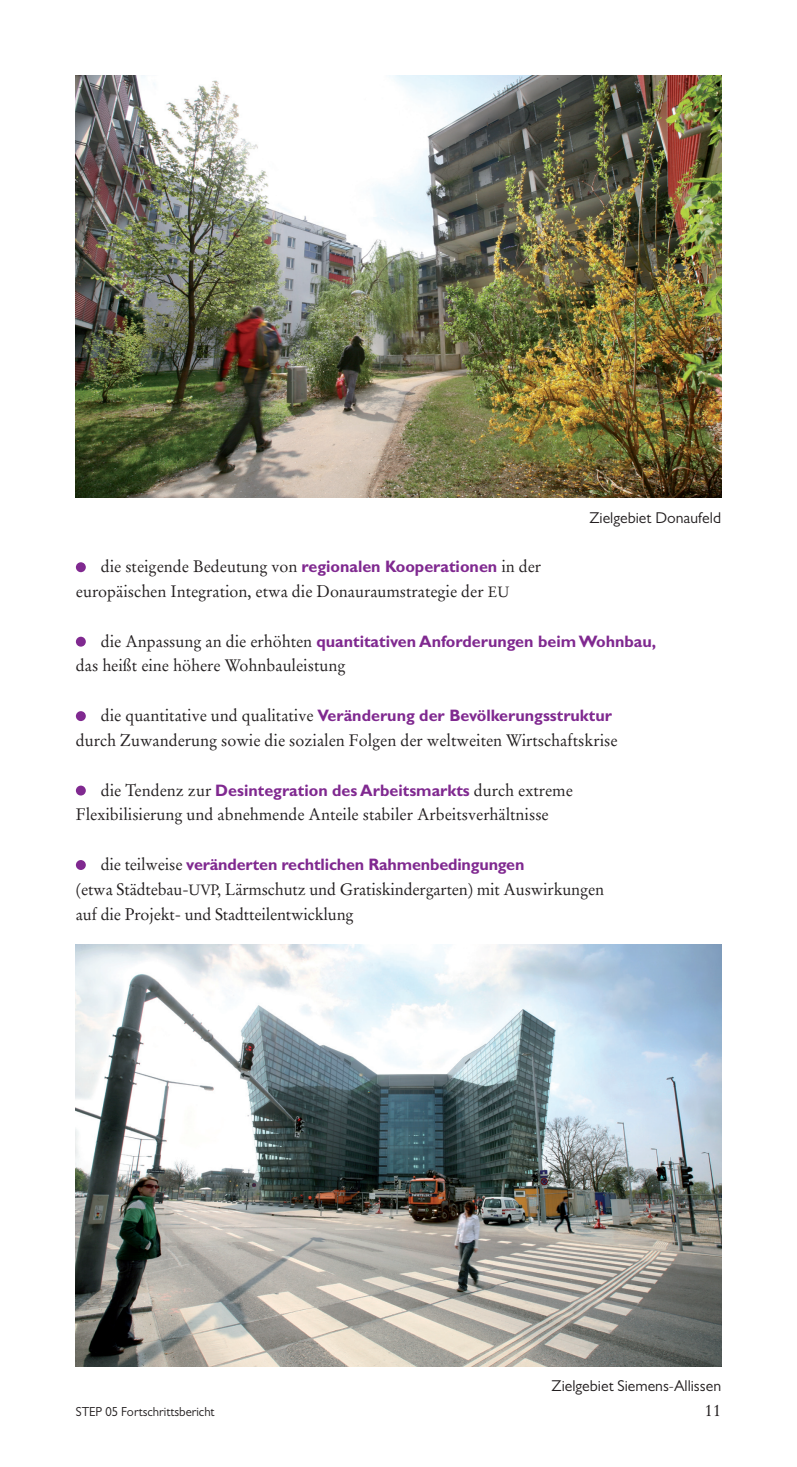
<style>
.page{position:relative;width:797px;height:1467px;background:#fff}
.page>*{position:absolute;margin:0;border:0;box-sizing:border-box;transform-origin:0 0}
.t1{font:16.62px/24.8px "Stempel Garamond";color:#231f20}
.t2{font:700 16.62px "Gill Sans Std";color:#802990}
.t3{font:15.75px "Gill Sans MT Pro";color:#231f20}
.t4{font:13.12px "Gill Sans MT Pro";color:#231f20}
.s1{font-family:"Gill Sans Std";font-weight:700;color:#802990}
.s2{font-size:14.88px}
.s3{font-family:"Stempel Garamond";font-weight:400;color:#231f20}
</style>
<div class="page">
<div style="left:76px;top:562px;width:10px;height:10px;background:#802990;border-radius:50%"></div>
<div style="left:76px;top:636px;width:10px;height:10px;background:#802990;border-radius:50%"></div>
<div style="left:76px;top:711px;width:10px;height:10px;background:#802990;border-radius:50%"></div>
<div style="left:76px;top:785px;width:10px;height:10px;background:#802990;border-radius:50%"></div>
<div style="left:76px;top:860px;width:10px;height:10px;background:#802990;border-radius:50%"></div>
<img style="left:76px;top:76px;width:645px;height:422px">
<img style="left:76px;top:944px;width:645px;height:422px">
<p class="t3" style="left:589px;top:508px;width:133px">Zielgebiet Donaufeld</p>
<p class="t1" style="left:76px;top:554px;width:467px;text-indent:25px">die steigende Bedeutung von <span class="s1">regionalen Kooperationen</span> in der europäischen Integration, etwa die Donauraumstrategie der <span class="s2">EU</span></p>
<p class="t2" style="left:101px;top:631px;width:557px"><span class="s3">die Anpassung an die erhöhten</span> quantitativen Anforderungen beim Wohnbau,</p>
<p class="t1" style="left:76px;top:653px;width:271px">das heißt eine höhere Wohnbauleistung</p>
<p class="t2" style="left:101px;top:705px;width:513px"><span class="s3">die quantitative und qualitative</span> Veränderung der Bevölkerungsstruktur</p>
<p class="t1" style="left:76px;top:728px;width:543px">durch Zuwanderung sowie die sozialen Folgen der weltweiten Wirtschaftskrise</p>
<p class="t2" style="left:101px;top:780px;width:473px"><span class="s3">die Tendenz zur</span> Desintegration des Arbeitsmarkts <span class="s3">durch extreme</span></p>
<p class="t1" style="left:76px;top:802px;width:474px">Flexibilisierung und abnehmende Anteile stabiler Arbeitsverhältnisse</p>
<p class="t2" style="left:101px;top:854px;width:425px"><span class="s3">die teilweise</span> veränderten rechtlichen Rahmenbedingungen</p>
<p class="t1" style="left:76px;top:876px;width:529px">(etwa Städtebau-<span class="s2">UVP,</span> Lärmschutz und Gratiskindergarten) mit Auswirkungen auf die Projekt- und Stadtteilentwicklung</p>
<p class="t3" style="left:551px;top:1376px;width:171px">Zielgebiet Siemens-Allissen</p>
<p class="t4" style="left:76px;top:1403px;width:140px">STEP 05 Fortschrittsbericht</p>
<p class="t1" style="left:705px;top:1397px;width:18px">11</p>
</div>
